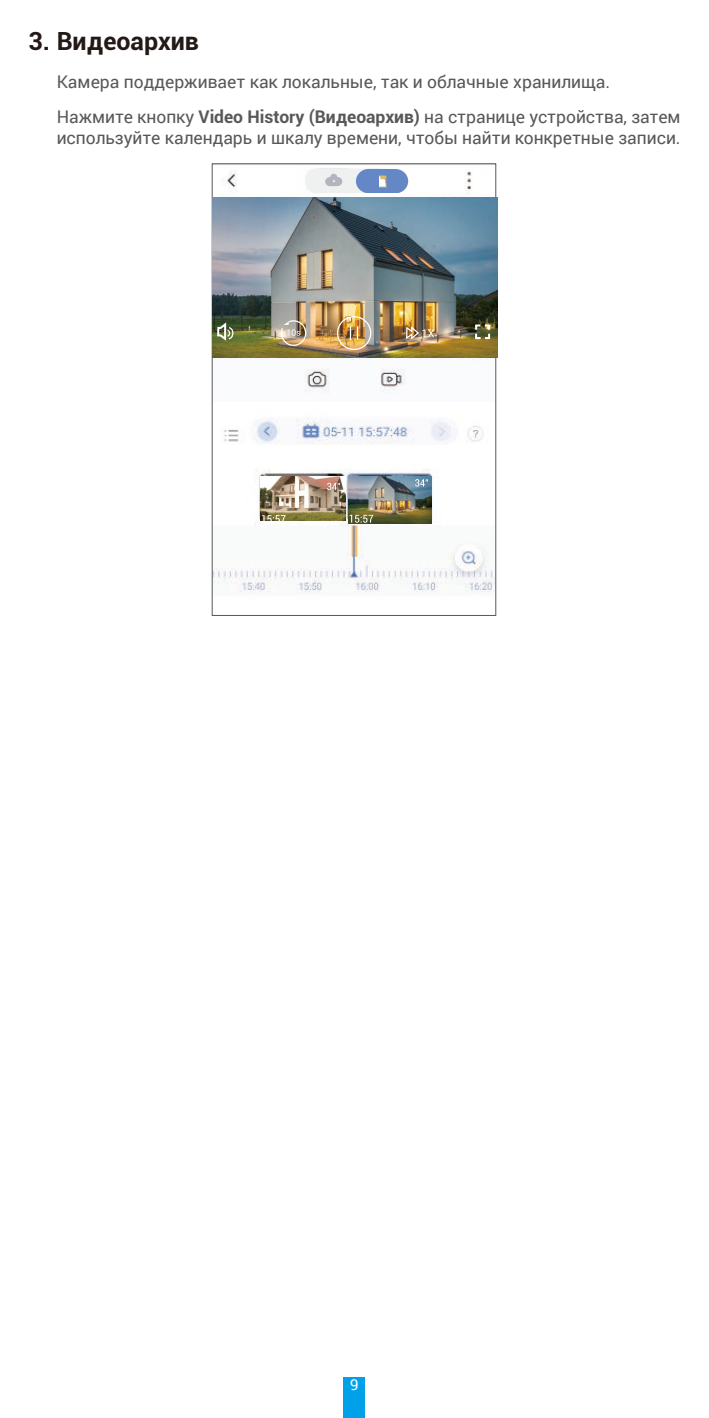
<style>
.page{position:relative;width:709px;height:1418px;background:#fff}
.page>*{position:absolute;margin:0;border:0;box-sizing:border-box;transform-origin:0 0}
.t1{font:700 25px "Roboto";color:#231916}
.t2{font:17.5px/35.2px "Roboto";color:#595857}
.t3{font:15px "Roboto";color:#fff}
.s1{font-weight:700}
</style>
<div class="page">
<div style="left:344px;top:1376px;width:21px;height:41px;background:#00a1e9"></div>
<img style="left:212px;top:168px;width:283px;height:448px">
<img style="left:212px;top:197px;width:285px;height:160px">
<img style="left:348px;top:476px;width:83px;height:47px">
<svg style="left:349px;top:514px;width:24px;height:8px"></svg>
<svg style="left:415px;top:479px;width:13px;height:7px"></svg>
<img style="left:260px;top:476px;width:85px;height:44px">
<svg style="left:262px;top:515px;width:23px;height:8px"></svg>
<svg style="left:327px;top:483px;width:13px;height:7px"></svg>
<svg style="left:216px;top:320px;width:17px;height:23px"></svg>
<svg style="left:280px;top:319px;width:27px;height:27px"></svg>
<img style="left:336px;top:315px;width:98px;height:36px">
<svg style="left:474px;top:323px;width:17px;height:17px"></svg>
<div style="left:305px;top:169px;width:103px;height:24px;background:#eff1f0;border-radius:13px"></div>
<svg style="left:356px;top:169px;width:52px;height:24px"></svg>
<div style="left:305px;top:168px;width:51px;height:25px;background:#eff1f0;border-radius:13px"></div>
<div style="left:325px;top:177px;width:17px;height:9px;background:#b2b5bd;border-radius:5px"></div>
<svg style="left:330px;top:174px;width:7px;height:9px"></svg>
<h1 class="t1" style="left:28px;top:23px;width:172px">3. Видеоархив</h1>
<p class="t2" style="left:57px;top:63px;width:625px">Камера поддерживает как локальные, так и облачные хранилища.<br>Нажмите кнопку <span class="s1">Video History (Видеоархив)</span> на странице устройства, затем</p>
<p class="t2" style="left:57px;top:119px;width:625px">используйте календарь и шкалу времени, чтобы найти конкретные записи.</p>
<p class="t3" style="left:350px;top:1373px;width:10px">9</p>
</div>
